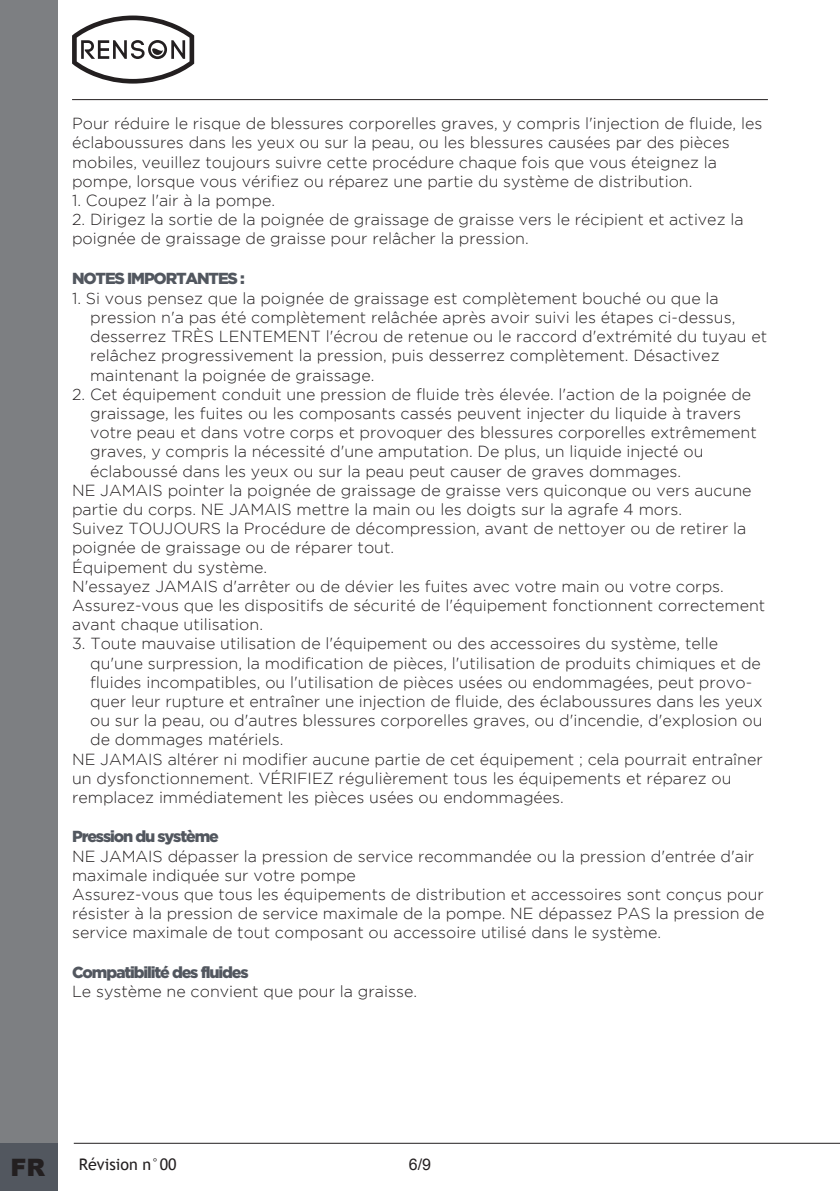
<style>
.page{position:relative;width:840px;height:1191px;background:#fff}
.page>*{position:absolute;margin:0;border:0;box-sizing:border-box;transform-origin:0 0}
.t1{font:900 24px "Arial";color:#231f20}
.t2{font:300 16px/19.2px "Gotham";color:#231f20}
.t3{font:900 16px "Gotham";letter-spacing:-.07em;color:#52575f}
.t4{font:16px "Trebuchet MS";color:#231f20}
.t5{font:16px "Arial";color:#231f20}
</style>
<div class="page">
<div style="left:0;top:0;width:57px;height:1191px;background:#7d7f82"></div>
<hr style="left:74px;top:1142px;width:765px;height:1px;background:#231f20">
<div style="left:0;top:1143px;width:57px;height:48px;background:#52575f"></div>
<svg style="left:72px;top:16px;width:122px;height:68px"></svg>
<hr style="left:72px;top:99px;width:695px;height:1px;background:#231f20">
<p class="t2" style="left:72px;top:114px;width:691px">Pour réduire le risque de blessures corporelles graves, y compris l'injection de fluide, les éclaboussures dans les yeux ou sur la peau, ou les blessures causées par des pièces mobiles, veuillez toujours suivre cette procédure chaque fois que vous éteignez la pompe, lorsque vous vérifiez ou réparez une partie du système de distribution.</p>
<p class="t2" style="left:72px;top:191px;width:204px">1. Coupez l'air à la pompe.</p>
<p class="t2" style="left:72px;top:210px;width:672px">2. Dirigez la sortie de la poignée de graissage de graisse vers le récipient et activez la poignée de graissage de graisse pour relâcher la pression.</p>
<p class="t3" style="left:72px;top:269px;width:174px">NOTES IMPORTANTES :</p>
<p class="t2" style="left:90px;top:288px;width:678px;text-indent:-18px">1. Si vous pensez que la poignée de graissage est complètement bouché ou que la pression n'a pas été complètement relâchée après avoir suivi les étapes ci-dessus, desserrez TRÈS LENTEMENT l'écrou de retenue ou le raccord d'extrémité du tuyau et relâchez progressivement la pression, puis desserrez complètement. Désactivez maintenant la poignée de graissage.</p>
<p class="t2" style="left:72px;top:384px;width:680px">2. Cet équipement conduit une pression de fluide très élevée. l'action de la poignée de</p>
<p class="t2" style="left:90px;top:403px;width:652px">graissage, les fuites ou les composants cassés peuvent injecter du liquide à travers</p>
<p class="t2" style="left:90px;top:423px;width:667px">votre peau et dans votre corps et provoquer des blessures corporelles extrêmement</p>
<p class="t2" style="left:90px;top:442px;width:614px">graves, y compris la nécessité d'une amputation. De plus, un liquide injecté ou</p>
<p class="t2" style="left:90px;top:461px;width:592px">éclaboussé dans les yeux ou sur la peau peut causer de graves dommages.</p>
<p class="t2" style="left:72px;top:480px;width:680px">NE JAMAIS pointer la poignée de graissage de graisse vers quiconque ou vers aucune</p>
<p class="t2" style="left:72px;top:499px;width:611px">partie du corps. NE JAMAIS mettre la main ou les doigts sur la agrafe 4 mors.</p>
<p class="t2" style="left:72px;top:519px;width:675px">Suivez TOUJOURS la Procédure de décompression, avant de nettoyer ou de retirer la</p>
<p class="t2" style="left:72px;top:538px;width:323px">poignée de graissage ou de réparer tout.</p>
<p class="t2" style="left:72px;top:557px;width:197px">Équipement du système.</p>
<p class="t2" style="left:72px;top:576px;width:653px">N'essayez JAMAIS d'arrêter ou de dévier les fuites avec votre main ou votre corps.</p>
<p class="t2" style="left:72px;top:595px;width:694px">Assurez-vous que les dispositifs de sécurité de l'équipement fonctionnent correctement</p>
<p class="t2" style="left:72px;top:615px;width:192px">avant chaque utilisation.</p>
<p class="t2" style="left:72px;top:634px;width:647px">3. Toute mauvaise utilisation de l'équipement ou des accessoires du système, telle</p>
<p class="t2" style="left:90px;top:653px;width:672px">qu'une surpression, la modification de pièces, l'utilisation de produits chimiques et de</p>
<p class="t2" style="left:90px;top:672px;width:663px">fluides incompatibles, ou l'utilisation de pièces usées ou endommagées, peut provo-</p>
<p class="t2" style="left:90px;top:691px;width:673px">quer leur rupture et entraîner une injection de fluide, des éclaboussures dans les yeux</p>
<p class="t2" style="left:90px;top:711px;width:673px">ou sur la peau, ou d'autres blessures corporelles graves, ou d'incendie, d'explosion ou</p>
<p class="t2" style="left:90px;top:730px;width:195px">de dommages matériels.</p>
<p class="t2" style="left:72px;top:749px;width:691px">NE JAMAIS altérer ni modifier aucune partie de cet équipement ; cela pourrait entraîner</p>
<p class="t2" style="left:72px;top:768px;width:660px">un dysfonctionnement. VÉRIFIEZ régulièrement tous les équipements et réparez ou</p>
<p class="t2" style="left:72px;top:787px;width:493px">remplacez immédiatement les pièces usées ou endommagées.</p>
<p class="t3" style="left:72px;top:827px;width:148px">Pression du système</p>
<p class="t2" style="left:72px;top:846px;width:693px">NE JAMAIS dépasser la pression de service recommandée ou la pression d'entrée d'air maximale indiquée sur votre pompe<br>Assurez-vous que tous les équipements de distribution et accessoires sont conçus pour résister à la pression de service maximale de la pompe. NE dépassez PAS la pression de service maximale de tout composant ou accessoire utilisé dans le système.</p>
<p class="t3" style="left:72px;top:962px;width:178px">Compatibilité des fluides</p>
<p class="t2" style="left:72px;top:981px;width:346px">Le système ne convient que pour la graisse.</p>
<h1 class="t1" style="left:11px;top:1150px;width:36px">FR</h1>
<p class="t4" style="left:79px;top:1154px;width:99px">Révision n°00</p>
<p class="t5" style="left:408px;top:1153px;width:24px">6/9</p>
</div>
